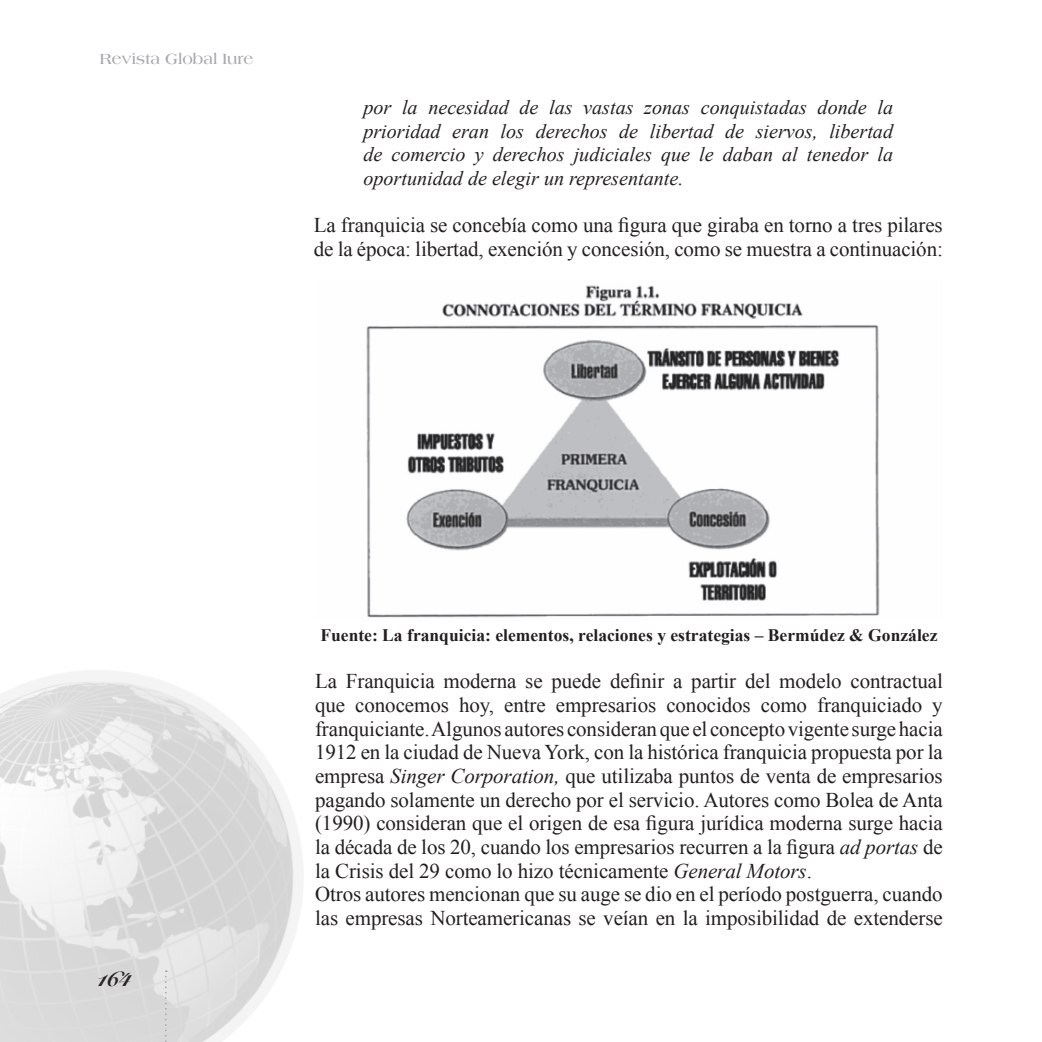
<style>
.page{position:relative;width:1042px;height:1042px;background:#fff}
.page>*{position:absolute;margin:0;border:0;box-sizing:border-box;transform-origin:0 0}
.Párrafo{font:21px/23.6px "Times New Roman";letter-spacing:-.005em;color:#231f20}
.t1{font:21px "Snell Roundhand LT Std Blk Scr";color:#231f20}
.Párrafo_destacado{font:italic 20.12px/23.6px "Times New Roman";color:#231f20;text-align:justify}
.Fuente{font:700 17.5px "Times New Roman";color:#231f20}
.t2{font:700 15.75px "Americana Std";color:#a8a9ad}
.s1{font-style:italic}
</style>
<div class="page">
<img style="left:0;top:670px;width:303px;height:372px">
<svg style="left:165px;top:970px;width:2px;height:72px"></svg>
<img style="left:366px;top:285px;width:514px;height:333px">
<p class="t2" style="left:100px;top:50px;width:155px">Revista Global Iure</p>
<p class="Párrafo_destacado" style="left:363px;top:95px;width:531px">por la necesidad de las vastas zonas conquistadas donde la prioridad eran los derechos de libertad de siervos, libertad de comercio y derechos judiciales que le daban al tenedor la oportunidad de elegir un representante.</p>
<p class="Párrafo" style="left:314px;top:213px;width:630px">La franquicia se concebía como una figura que giraba en torno a tres pilares de la época: libertad, exención y concesión, como se muestra a continuación:</p>
<p class="t1" style="left:98px;top:966px;width:35px">164</p>
<p class="Fuente" style="left:320px;top:623px;width:618px">Fuente: La franquicia: elementos, relaciones y estrategias – Bermúdez &amp; González</p>
<p class="Párrafo" style="left:315px;top:669px;width:629px;text-align:justify">La Franquicia moderna se puede definir a partir del modelo contractual que conocemos hoy, entre empresarios conocidos como franquiciado y franquiciante. Algunos autores consideran que el concepto vigente surge hacia 1912 en la ciudad de Nueva York, con la histórica franquicia propuesta por la empresa <span class="s1">Singer Corporation,</span> que utilizaba puntos de venta de empresarios pagando solamente un derecho por el servicio. Autores como Bolea de Anta (1990) consideran que el origen de esa figura jurídica moderna surge hacia la década de los 20, cuando los empresarios recurren a la figura <span class="s1">ad portas</span> de la Crisis del 29 como lo hizo técnicamente <span class="s1">General Motors</span>.</p>
<p class="Párrafo" style="left:315px;top:882px;width:629px">Otros autores mencionan que su auge se dio en el período postguerra, cuando las empresas Norteamericanas se veían en la imposibilidad de extenderse</p>
</div>
